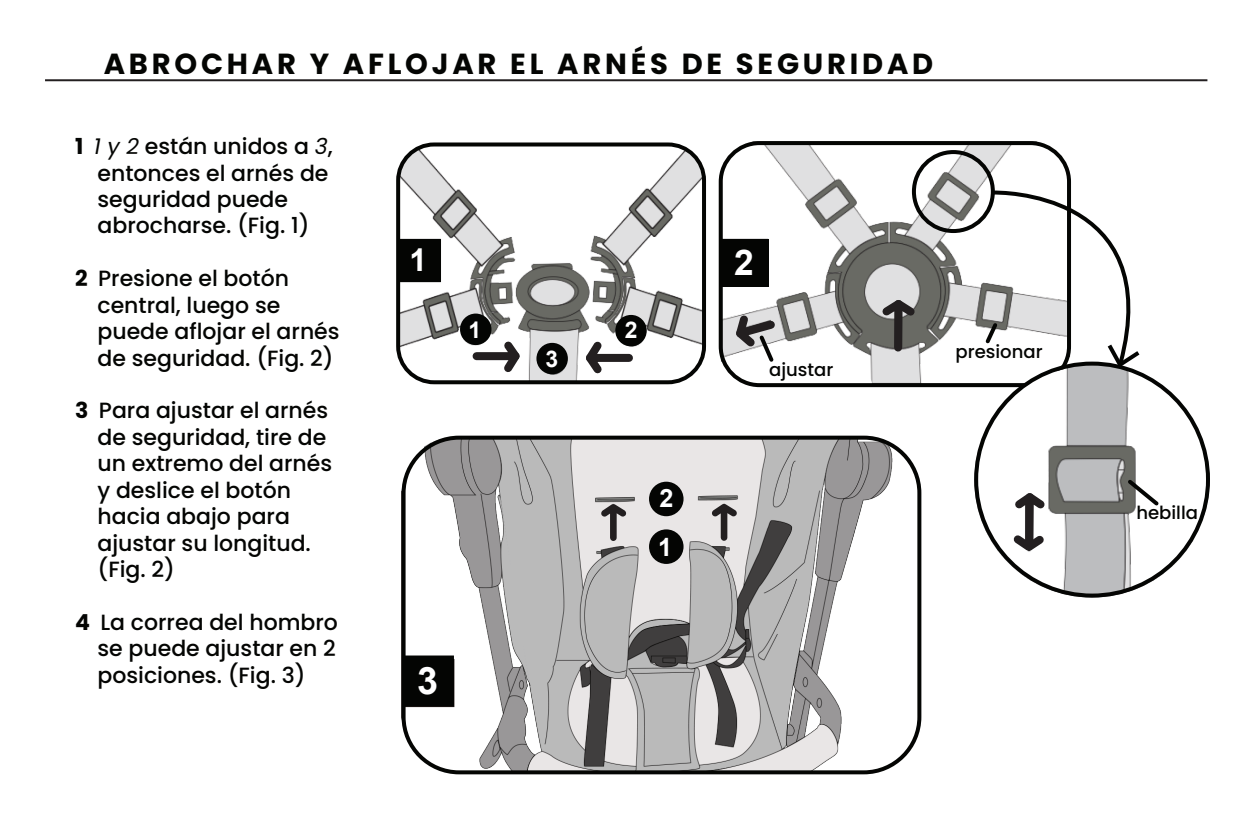
<style>
.page{position:relative;width:1248px;height:823px;background:#fff}
.page>*{position:absolute;margin:0;border:0;box-sizing:border-box;transform-origin:0 0}
.t1{font:700 37.8px "Arial";color:#fff}
.t2{font:700 35.4px "Arial";color:#fff}
.t3{font:700 31.6px "Arial";color:#fff}
.t4{font:700 29px "Poppins";letter-spacing:.13em;color:#040503}
.t5{font:700 25.2px "Arial";color:#fff}
.t6{font:700 23px "Arial";color:#fff}
.t7{font:500 22px/26.4px "Poppins";color:#040503}
.t8{font:500 18px "Poppins";color:#040503}
.s1{font-weight:700}
.s2{font-weight:400;font-style:italic}
</style>
<div class="page">
<img style="left:406px;top:440px;width:448px;height:328px">
<img style="left:780px;top:146px;width:231px;height:236px">
<img style="left:401px;top:182px;width:174px;height:197px">
<hr style="left:45px;top:79px;width:1162px;height:2px;background:#231f20">
<svg style="left:401px;top:147px;width:47px;height:35px"></svg>
<svg style="left:401px;top:349px;width:25px;height:35px"></svg>
<div style="left:396px;top:142px;width:310px;height:242px;border:4px solid #040503;border-radius:36px"></div>
<div style="left:398px;top:239px;width:42px;height:42px;background:#040503"></div>
<svg style="left:1038px;top:141px;width:33px;height:41px"></svg>
<div style="left:718px;top:141px;width:352px;height:246px;border:4px solid #040503;border-radius:39px"></div>
<div style="left:536px;top:342px;width:32px;height:32px;background:#040503;border-radius:50%"></div>
<div style="left:460px;top:313px;width:31px;height:32px;background:#040503;border-radius:50%"></div>
<svg style="left:457px;top:334px;width:74px;height:45px"></svg>
<svg style="left:575px;top:141px;width:205px;height:247px"></svg>
<svg style="left:875px;top:289px;width:46px;height:66px;background:#858583"></svg>
<svg style="left:982px;top:188px;width:158px;height:175px"></svg>
<img style="left:974px;top:363px;width:234px;height:234px">
<svg style="left:1124px;top:476px;width:37px;height:33px"></svg>
<svg style="left:1006px;top:481px;width:45px;height:76px"></svg>
<svg style="left:406px;top:440px;width:86px;height:51px"></svg>
<svg style="left:406px;top:716px;width:43px;height:58px"></svg>
<svg style="left:854px;top:440px;width:68px;height:335px"></svg>
<div style="left:401px;top:435px;width:520px;height:338px;border:4px solid #040503;border-radius:55px"></div>
<div style="left:403px;top:655px;width:51px;height:51px;background:#040503"></div>
<div style="left:649px;top:529px;width:34px;height:34px;background:#040503;border-radius:50%"></div>
<div style="left:649px;top:481px;width:34px;height:35px;background:#040503;border-radius:50%"></div>
<svg style="left:711px;top:503px;width:26px;height:37px"></svg>
<svg style="left:600px;top:503px;width:26px;height:38px"></svg>
<div style="left:911px;top:150px;width:83px;height:83px;border:4px solid #040503;border-radius:50%"></div>
<h3 class="t4" style="left:104px;top:47px;width:831px">ABROCHAR Y AFLOJAR EL ARNÉS DE SEGURIDAD</h3>
<p class="t7" style="left:97px;top:133px;width:237px;text-indent:-22px"><span class="s1">1</span> <span class="s2">1 y 2</span> están unidos a <span class="s2">3</span>, entonces el arnés de seguridad puede abrocharse. (Fig. 1)</p>
<p class="t7" style="left:97px;top:265px;width:243px;text-indent:-22px"><span class="s1">2</span> Presione el botón central, luego se puede aflojar el arnés de seguridad. (Fig. 2)</p>
<p class="t7" style="left:97px;top:397px;width:236px;text-indent:-22px"><span class="s1">3</span> Para ajustar el arnés de seguridad, tire de un extremo del arnés y deslice el botón hacia abajo para ajustar su longitud. (Fig. 2)</p>
<p class="t7" style="left:97px;top:608px;width:242px;text-align:justify;text-indent:-22px"><span class="s1">4</span> La correa del hombro se puede ajustar en 2 posiciones. (Fig. 3)</p>
<h3 class="t3" style="left:409px;top:239px;width:19px">1</h3>
<h2 class="t2" style="left:734px;top:239px;width:21px">2</h2>
<p class="t6" style="left:468px;top:314px;width:14px">1</p>
<p class="t6" style="left:545px;top:343px;width:14px">3</p>
<p class="t6" style="left:624px;top:315px;width:14px">2</p>
<p class="t8" style="left:769px;top:359px;width:66px">ajustar</p>
<p class="t5" style="left:659px;top:481px;width:16px">2</p>
<p class="t5" style="left:658px;top:530px;width:16px">1</p>
<h1 class="t1" style="left:417px;top:655px;width:23px">3</h1>
<p class="t8" style="left:955px;top:341px;width:89px">presionar</p>
<p class="t8" style="left:1136px;top:502px;width:63px">hebilla</p>
</div>
